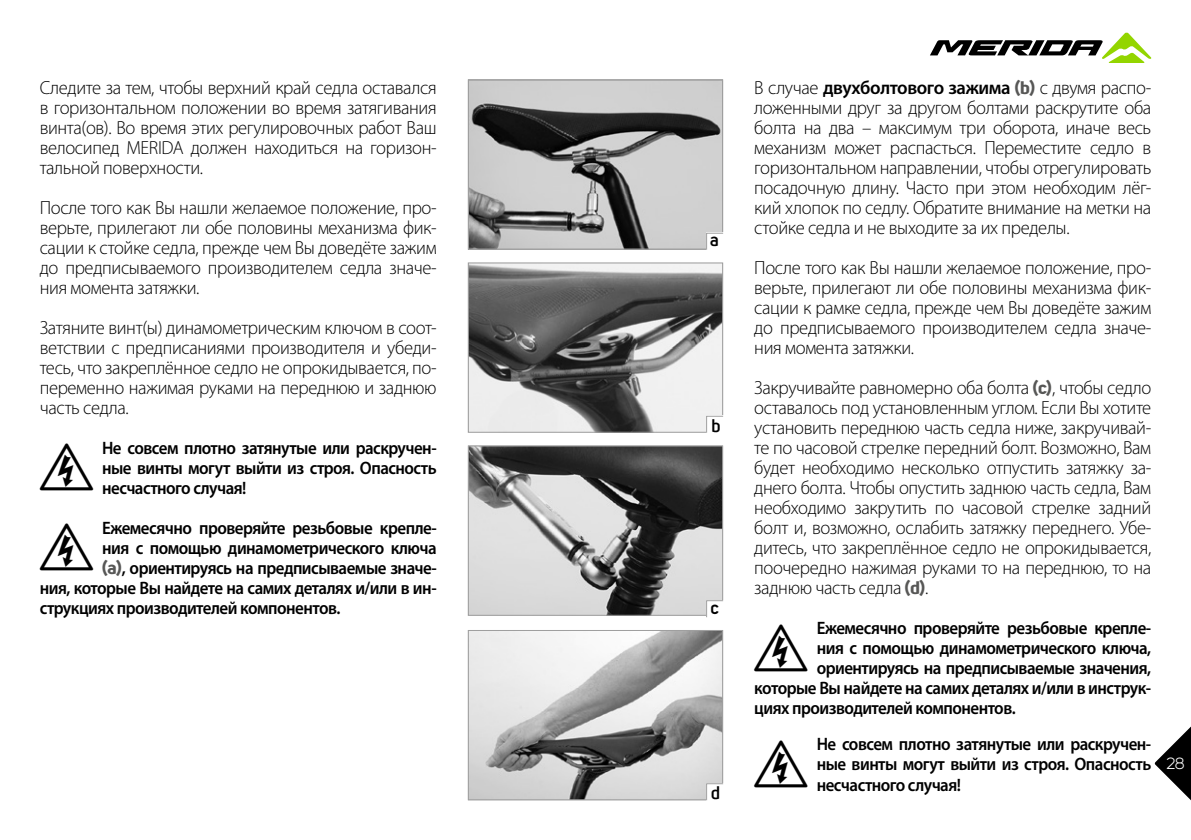
<style>
.page{position:relative;width:1191px;height:840px;background:#fff}
.page>*{position:absolute;margin:0;border:0;box-sizing:border-box;transform-origin:0 0}
.t1{font:46.8px "Picto";color:#000}
.t2{font:300 19px/20px "Myriad Pro";letter-spacing:-.02em;color:#000;text-align:justify}
.t3{font:600 18px/20px "Myriad Pro";letter-spacing:-.03em;color:#000;text-align:justify;scale:.94 1}
.t4{font:700 18px "Uni Sans Semi";color:#000}
.t5{font:16px "Uni Sans Book";color:#fff}
.s1{font-family:"Uni Sans Bold";font-weight:400;color:#575756}
.s2{font-weight:600}
.s3{font-family:"Uni Sans Bold";font-weight:400;font-size:18px;color:#575756}
</style>
<div class="page">
<svg style="left:1154px;top:726px;width:37px;height:73px"></svg>
<svg style="left:930px;top:33px;width:221px;height:30px"></svg>
<img style="left:470px;top:81px;width:251px;height:166px">
<img style="left:470px;top:264px;width:251px;height:166px">
<div style="left:468px;top:262px;width:255px;height:170px;border:1px solid #9f9f9f"></div>
<img style="left:470px;top:447px;width:251px;height:166px">
<div style="left:468px;top:445px;width:255px;height:170px;border:1px solid #9f9f9f"></div>
<img style="left:470px;top:631px;width:251px;height:166px">
<div style="left:468px;top:629px;width:255px;height:170px;border:1px solid #9f9f9f"></div>
<div style="left:468px;top:79px;width:255px;height:170px;border:1px solid #9f9f9f"></div>
<svg style="left:705px;top:232px;width:18px;height:18px"></svg>
<svg style="left:705px;top:415px;width:18px;height:18px"></svg>
<svg style="left:705px;top:599px;width:19px;height:19px"></svg>
<svg style="left:705px;top:782px;width:19px;height:18px"></svg>
<p class="t2" style="left:40px;top:77px;width:398px">Следите за тем, чтобы верхний край седла оставался в горизонтальном положении во время затягивания винта(ов). Во время этих регулировочных работ Ваш велосипед MERIDA должен находиться на горизон&shy;тальной поверхности.</p>
<p class="t2" style="left:40px;top:197px;width:398px">После того как Вы нашли желаемое положение, про&shy;верьте, прилегают ли обе половины механизма фик&shy;сации к стойке седла, прежде чем Вы доведёте зажим до предписываемого производителем седла значе&shy;ния момента затяжки.</p>
<p class="t2" style="left:40px;top:317px;width:398px">Затяните винт(ы) динамометрическим ключом в соот&shy;ветствии с предписаниями производителя и убеди&shy;тесь, что закреплённое седло не опрокидывается, по&shy;переменно нажимая руками на переднюю и заднюю часть седла.</p>
<h1 class="t1" style="left:40px;top:443px;width:40px">G</h1>
<p class="t3" style="left:102px;top:437px;width:357px">Не совсем плотно затянутые или раскручен&shy;ные винты могут выйти из строя. Опасность несчастного случая!</p>
<h1 class="t1" style="left:40px;top:523px;width:40px">G</h1>
<p class="t3" style="left:102px;top:517px;width:357px">Ежемесячно проверяйте резьбовые крепле-</p>
<p class="t3" style="left:102px;top:537px;width:357px">ния с помощью динамометрического ключа</p>
<p class="t3" style="left:102px;top:557px;width:357px"><span class="s1">(a)</span>, ориентируясь на предписываемые значе-</p>
<p class="t3" style="left:40px;top:577px;width:424px">ния, которые Вы найдете на самих деталях и/или в ин-</p>
<p class="t3" style="left:40px;top:597px;width:321px">струкциях производителей компонентов.</p>
<p class="t4" style="left:710px;top:229px;width:11px">a</p>
<p class="t4" style="left:711px;top:414px;width:11px">b</p>
<p class="t4" style="left:710px;top:596px;width:10px">c</p>
<p class="t4" style="left:711px;top:781px;width:11px">d</p>
<p class="t2" style="left:754px;top:77px;width:398px">В случае <span class="s2">двухболтового зажима</span> <span class="s3">(b)</span> с двумя распо&shy;ложенными друг за другом болтами раскрутите оба болта на два – максимум три оборота, иначе весь механизм может распасться. Переместите седло в горизонтальном направлении, чтобы отрегулировать посадочную длину. Часто при этом необходим лёг&shy;кий хлопок по седлу. Обратите внимание на метки на стойке седла и не выходите за их пределы.</p>
<p class="t2" style="left:754px;top:257px;width:398px">После того как Вы нашли желаемое положение, про&shy;верьте, прилегают ли обе половины механизма фик&shy;сации к рамке седла, прежде чем Вы доведёте зажим до предписываемого производителем седла значе&shy;ния момента затяжки.</p>
<p class="t2" style="left:754px;top:377px;width:398px">Закручивайте равномерно оба болта <span class="s3">(c)</span>, чтобы седло оставалось под установленным углом. Если Вы хотите установить переднюю часть седла ниже, закручивай&shy;те по часовой стрелке передний болт. Возможно, Вам будет необходимо несколько отпустить затяжку за&shy;днего болта. Чтобы опустить заднюю часть седла, Вам необходимо закрутить по часовой стрелке задний болт и, возможно, ослабить затяжку переднего. Убе&shy;дитесь, что закреплённое седло не опрокидывается, поочередно нажимая руками то на переднюю, то на заднюю часть седла <span class="s3">(d)</span>.</p>
<h1 class="t1" style="left:754px;top:623px;width:40px">G</h1>
<p class="t3" style="left:816px;top:617px;width:357px">Ежемесячно проверяйте резьбовые крепле-</p>
<p class="t3" style="left:816px;top:637px;width:357px">ния с помощью динамометрического ключа,</p>
<p class="t3" style="left:816px;top:657px;width:357px">ориентируясь на предписываемые значения,</p>
<p class="t3" style="left:754px;top:677px;width:424px">которые Вы найдете на самих деталях и/или в инструк-</p>
<p class="t3" style="left:754px;top:697px;width:280px">циях производителей компонентов.</p>
<h1 class="t1" style="left:754px;top:739px;width:40px">G</h1>
<p class="t3" style="left:816px;top:733px;width:357px">Не совсем плотно затянутые или раскручен&shy;ные винты могут выйти из строя. Опасность несчастного случая!</p>
<p class="t5" style="left:1166px;top:753px;width:20px">28</p>
</div>
